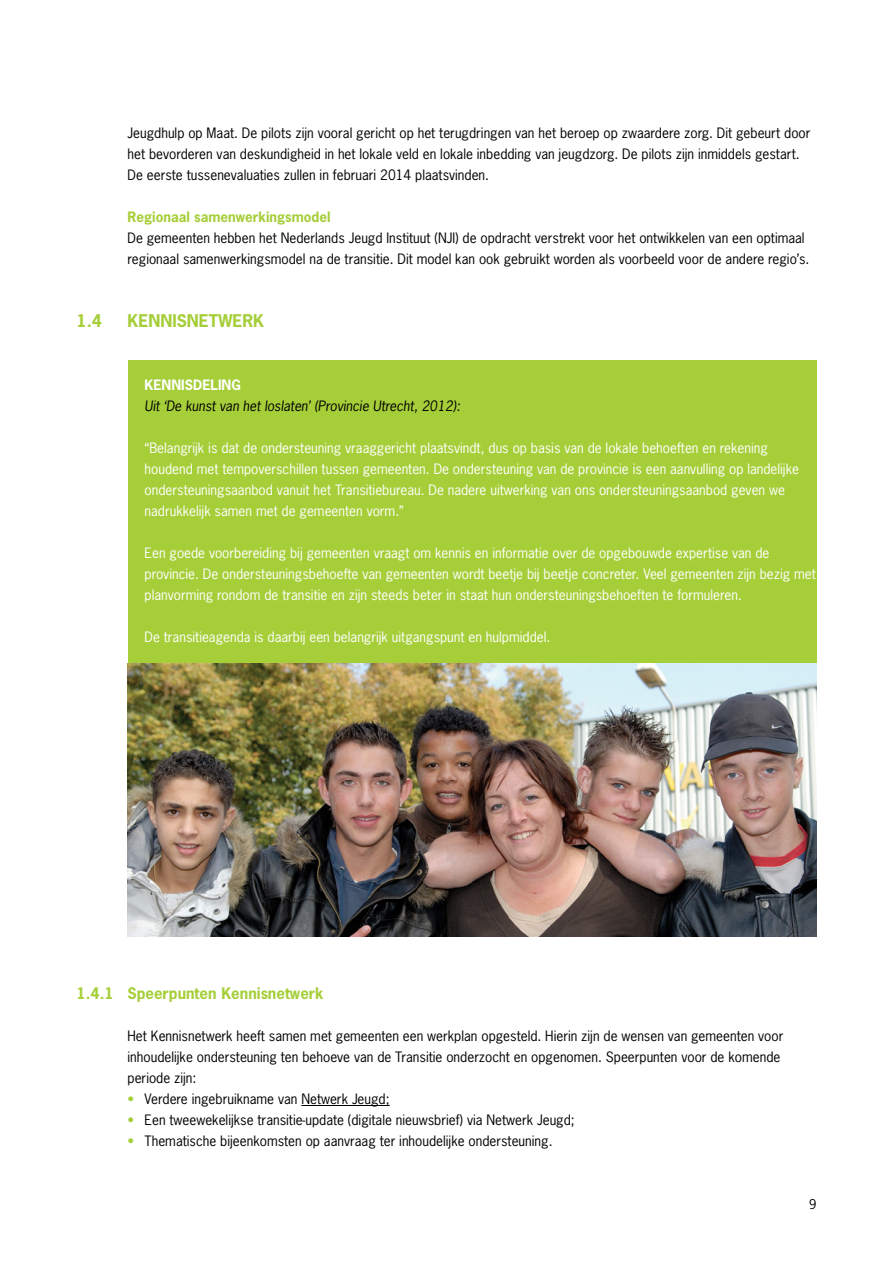
<style>
.page{position:relative;width:893px;height:1263px;background:#fff}
.page>*{position:absolute;margin:0;border:0;box-sizing:border-box;transform-origin:0 0}
._2-Subkop{font:700 16.5px "News Gothic Std";color:#a6ce39}
._3-Kleine_kop{font:700 15px "News Gothic Std";color:#a6ce39}
.t1{font:13.5px/21px "News Gothic Std";color:#000}
._4-platte_tekst{font:13.5px "News Gothic Std";color:#fff}
._4-platte_tekst-2{font:italic 13.5px "News Gothic Std";color:#000}
.t2{font:700 13.5px "News Gothic Std";color:#a6ce39}
._4-platte_tekst-3{font:700 13.5px "News Gothic Std";color:#fff}
.t3{font:12.75px "News Gothic Std";color:#000}
.s1{color:#a6ce39}
</style>
<div class="page">
<div style="left:128px;top:360px;width:688px;height:304px;background:#a6ce39"></div>
<hr style="left:301px;top:1105px;width:89px;height:1px;background:#000">
<img style="left:128px;top:664px;width:688px;height:272px">
<p class="t1" style="left:128px;top:122px;width:684px">Jeugdhulp op Maat. De pilots zijn vooral gericht op het terugdringen van het beroep op zwaardere zorg. Dit gebeurt door het bevorderen van deskundigheid in het lokale veld en lokale inbedding van jeugdzorg. De pilots zijn inmiddels gestart.<br>De eerste tussenevaluaties zullen in februari 2014 plaatsvinden.</p>
<p class="t2" style="left:128px;top:208px;width:205px">Regionaal samenwerkingsmodel</p>
<p class="t1" style="left:128px;top:227px;width:683px">De gemeenten hebben het Nederlands Jeugd Instituut (NJI) de opdracht verstrekt voor het ontwikkelen van een optimaal regionaal samenwerkingsmodel na de transitie. Dit model kan ook gebruikt worden als voorbeeld voor de andere regio’s.</p>
<p class="_2-Subkop" style="left:77px;top:310px;width:27px">1.4</p>
<p class="_2-Subkop" style="left:128px;top:310px;width:138px">KENNISNETWERK</p>
<p class="_4-platte_tekst-3" style="left:145px;top:376px;width:98px">KENNISDELING</p>
<p class="_4-platte_tekst-2" style="left:145px;top:397px;width:317px">Uit ‘De kunst van het loslaten’ (Provincie Utrecht, 2012):</p>
<p class="_4-platte_tekst" style="left:145px;top:439px;width:625px">“Belangrijk is dat de ondersteuning vraaggericht plaatsvindt, dus op basis van de lokale behoeften en rekening</p>
<p class="_4-platte_tekst" style="left:145px;top:460px;width:656px">houdend met tempoverschillen tussen gemeenten. De ondersteuning van de provincie is een aanvulling op landelijke</p>
<p class="_4-platte_tekst" style="left:145px;top:481px;width:642px">ondersteuningsaanbod vanuit het Transitiebureau. De nadere uitwerking van ons ondersteuningsaanbod geven we</p>
<p class="_4-platte_tekst" style="left:145px;top:502px;width:261px">nadrukkelijk samen met de gemeenten vorm.”</p>
<p class="_4-platte_tekst" style="left:145px;top:544px;width:626px">Een goede voorbereiding bij gemeenten vraagt om kennis en informatie over de opgebouwde expertise van de</p>
<p class="_4-platte_tekst" style="left:145px;top:565px;width:673px">provincie. De ondersteuningsbehoefte van gemeenten wordt beetje bij beetje concreter. Veel gemeenten zijn bezig met</p>
<p class="_4-platte_tekst" style="left:145px;top:586px;width:599px">planvorming rondom de transitie en zijn steeds beter in staat hun ondersteuningsbehoeften te formuleren.</p>
<p class="_4-platte_tekst" style="left:145px;top:628px;width:407px">De transitieagenda is daarbij een belangrijk uitgangspunt en hulpmiddel.</p>
<p class="_3-Kleine_kop" style="left:77px;top:983px;width:248px">1.4.1 Speerpunten Kennisnetwerk</p>
<p class="t1" style="left:128px;top:1025px;width:657px">Het Kennisnetwerk heeft samen met gemeenten een werkplan opgesteld. Hierin zijn de wensen van gemeenten voor inhoudelijke ondersteuning ten behoeve van de Transitie onderzocht en opgenomen. Speerpunten voor de komende periode zijn:</p>
<p class="t1" style="left:128px;top:1088px;width:264px"><span class="s1">•</span> Verdere ingebruikname van Netwerk Jeugd;</p>
<p class="t1" style="left:128px;top:1109px;width:449px"><span class="s1">•</span> Een tweewekelijkse transitie-update (digitale nieuwsbrief) via Netwerk Jeugd;</p>
<p class="t1" style="left:128px;top:1130px;width:427px"><span class="s1">•</span> Thematische bijeenkomsten op aanvraag ter inhoudelijke ondersteuning.</p>
<p class="t3" style="left:809px;top:1196px;width:9px">9</p>
</div>
